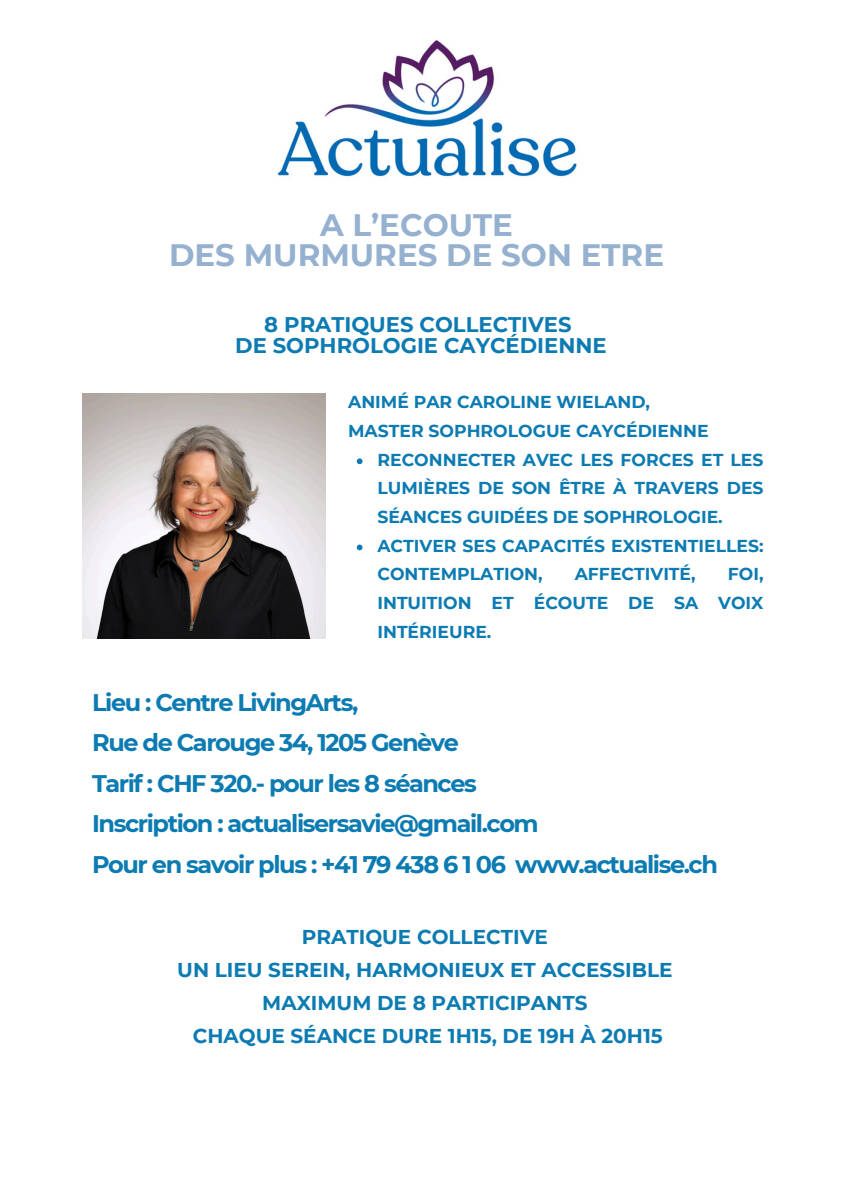
<style>
.page{position:relative;width:842px;height:1191px;background:#fff}
.page>*{position:absolute;margin:0;border:0;box-sizing:border-box;transform-origin:0 0}
.t1{font:700 30.9px/30px "Montserrat";color:#95b1cf;text-align:center}
.t2{font:700 24px/40.5px "Montserrat";letter-spacing:-.06em;color:#0c7bb2}
.t3{font:700 21.2px/21px "Montserrat";color:#0c7bb2;text-align:center}
.t4{font:700 20px/33px "Montserrat";color:#0c7bb2;text-align:center}
.t5{font:700 17.2px/28.7px "Montserrat";color:#0c7bb2}
</style>
<div class="page">
<img style="left:277px;top:40px;width:300px;height:137px">
<img style="left:83px;top:394px;width:242px;height:244px">
<svg style="left:357px;top:458px;width:5px;height:6px"></svg>
<svg style="left:357px;top:544px;width:5px;height:6px"></svg>
<h3 class="t1" style="left:169px;top:210px;width:497px">A L’ECOUTE<br>DES MURMURES DE SON ETRE</h3>
<p class="t3" style="left:235px;top:313px;width:373px">8 PRATIQUES COLLECTIVES<br>DE SOPHROLOGIE CAYCÉDIENNE</p>
<h4 class="t5" style="left:348px;top:387px;width:362px">ANIMÉ PAR CAROLINE WIELAND,<br>MASTER SOPHROLOGUE CAYCÉDIENNE</h4>
<p class="t5" style="left:377px;top:445px;width:388px;text-align:justify">RECONNECTER AVEC LES FORCES ET LES LUMIÈRES DE SON ÊTRE À TRAVERS DES SÉANCES GUIDÉES DE SOPHROLOGIE.</p>
<p class="t5" style="left:377px;top:531px;width:388px">ACTIVER SES CAPACITÉS EXISTENTIELLES:<br>CONTEMPLATION,</p>
<p class="t5" style="left:575px;top:560px;width:122px">AFFECTIVITÉ,</p>
<p class="t5" style="left:377px;top:560px;width:388px;text-align:justify;text-indent:350px">FOI, INTUITION ET ÉCOUTE DE SA VOIX INTÉRIEURE.</p>
<h3 class="t2" style="left:92px;top:681px;width:627px">Lieu : Centre LivingArts,<br>Rue de Carouge 34, 1205 Genève<br>Tarif : CHF 320.- pour les 8 séances<br>Inscription : actualisersavie@gmail.com<br>Pour en savoir plus : +41 79 438 6 1 06 www.actualise.ch</h3>
<h2 class="t4" style="left:177px;top:919px;width:497px">PRATIQUE COLLECTIVE<br>UN LIEU SEREIN, HARMONIEUX ET ACCESSIBLE<br>MAXIMUM DE 8 PARTICIPANTS<br>CHAQUE SÉANCE DURE 1H15, DE 19H À 20H15</h2>
</div>
